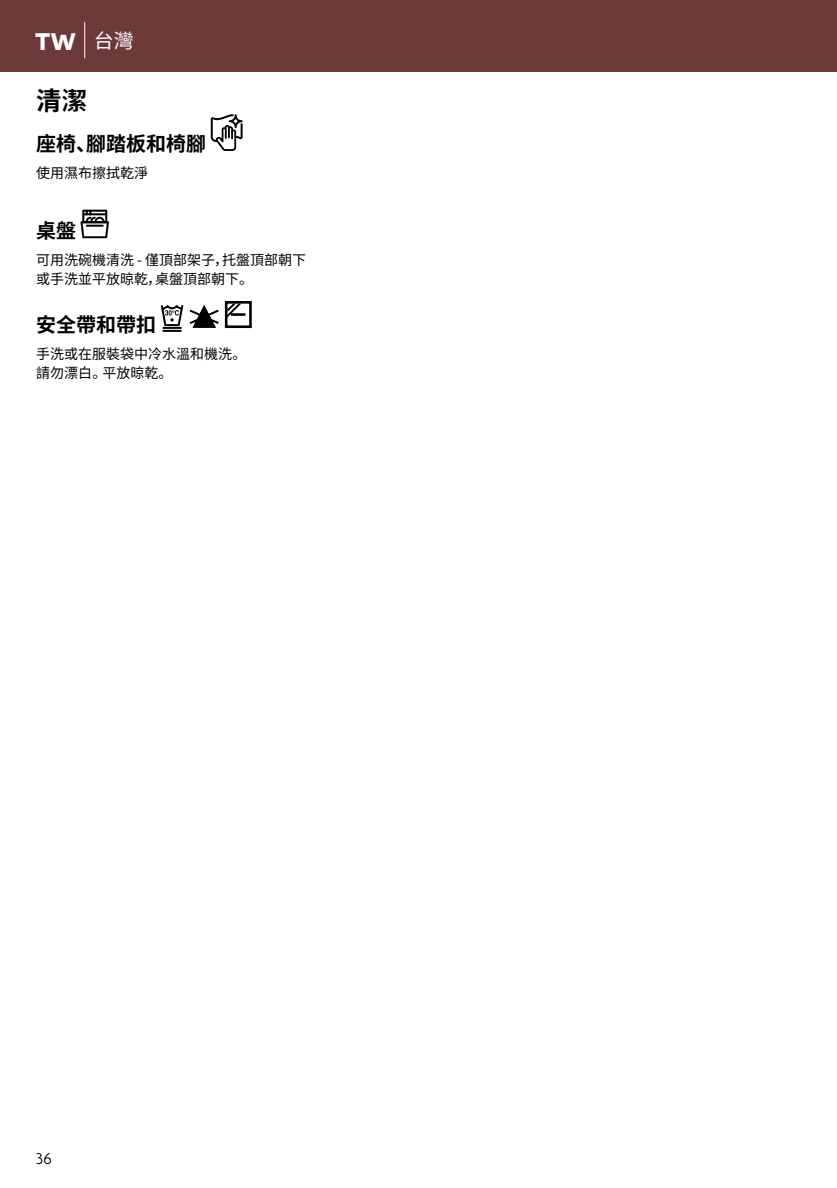
<style>
.page{position:relative;width:837px;height:1188px;background:#fff}
.page>*{position:absolute;margin:0;border:0;box-sizing:border-box;transform-origin:0 0}
.H2_-_HEADER_BOLD_CN_TW{font:700 25.6px "Noto Sans SC";color:#000}
.t1{font:700 24px "Novecentosanswide";color:#fff}
.H3_-_2_5mm_WARNING_BOLD_ALL_CAPS_CN{font:700 20px "Noto Sans SC";color:#000}
.t2{font:300 17px "Agenda";color:#000}
.P_-_MAIN_TEXT_CN{font:14px/19px "Noto Sans SC";color:#000}
.s1{font-family:"Noto Sans SC";font-weight:400;font-size:20px}
</style>
<div class="page">
<div style="left:0;top:0;width:837px;height:72px;background:#6e3939"></div>
<hr style="left:84px;top:22px;width:1px;height:36px;background:#fff">
<svg style="left:211px;top:114px;width:32px;height:37px"></svg>
<svg style="left:81px;top:210px;width:28px;height:28px"></svg>
<svg style="left:160px;top:301px;width:92px;height:31px"></svg>
<h2 class="t1" style="left:35px;top:27px;width:100px">TW <span class="s1">台灣</span></h2>
<h2 class="H2_-_HEADER_BOLD_CN_TW" style="left:36px;top:87px;width:52px">清潔</h2>
<h3 class="H3_-_2_5mm_WARNING_BOLD_ALL_CAPS_CN" style="left:36px;top:132px;width:171px">座椅、腳踏板和椅腳</h3>
<p class="P_-_MAIN_TEXT_CN" style="left:36px;top:164px;width:113px">使用濕布擦拭乾淨</p>
<h3 class="H3_-_2_5mm_WARNING_BOLD_ALL_CAPS_CN" style="left:36px;top:220px;width:41px">桌盤</h3>
<p class="P_-_MAIN_TEXT_CN" style="left:36px;top:251px;width:272px">可用洗碗機清洗 - 僅頂部架子，托盤頂部朝下或手洗並平放晾乾，桌盤頂部朝下。</p>
<h3 class="H3_-_2_5mm_WARNING_BOLD_ALL_CAPS_CN" style="left:36px;top:313px;width:121px">安全帶和帶扣</h3>
<p class="P_-_MAIN_TEXT_CN" style="left:36px;top:345px;width:212px">手洗或在服裝袋中冷水溫和機洗。請勿漂白。平放晾乾。</p>
<p class="t2" style="left:36px;top:1150px;width:17px">36</p>
</div>
